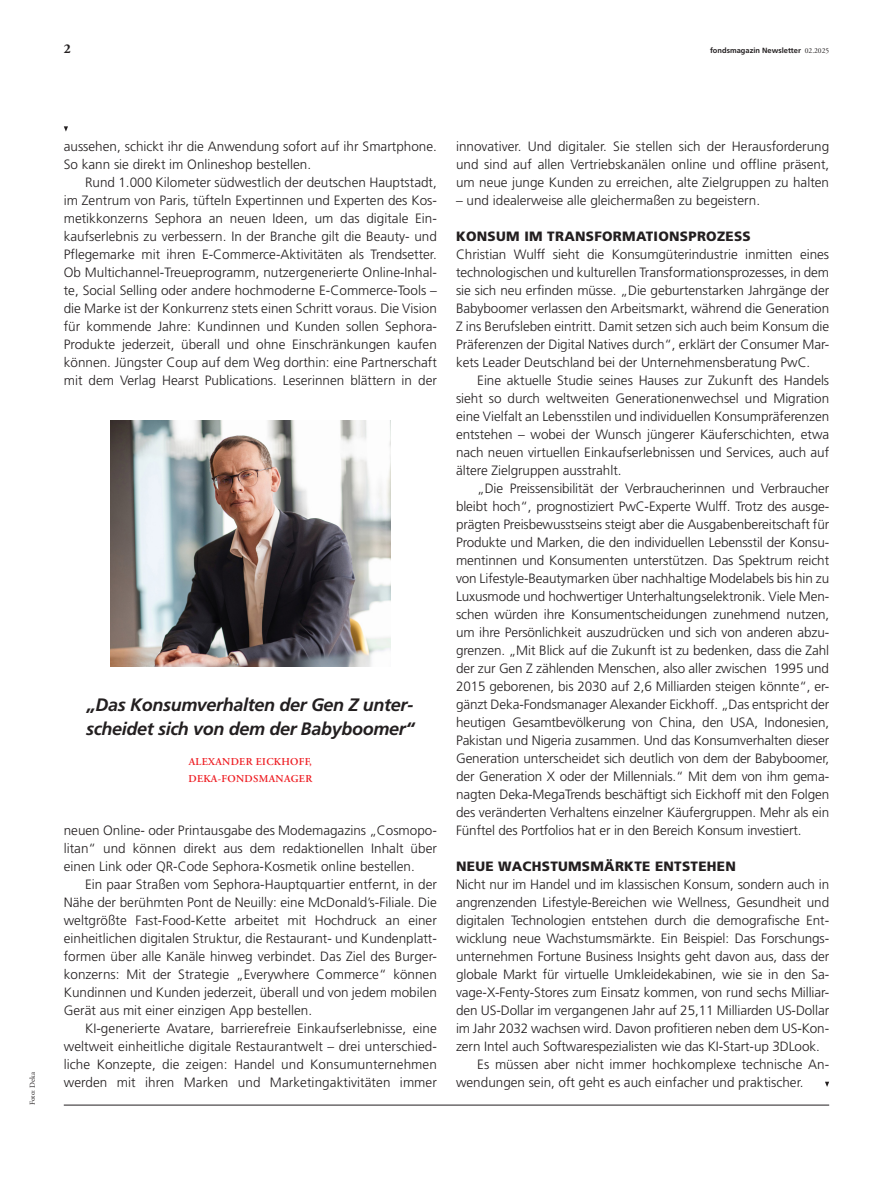
<style>
.page{position:relative;width:893px;height:1191px;background:#fff}
.page>*{position:absolute;margin:0;border:0;box-sizing:border-box;transform-origin:0 0}
.foma_2023_-_Folgefoto_Zitat{font:italic 700 18px/24px "Deka Frutiger Mac";letter-spacing:-.02em;color:#231f20}
.foma_2023_-_Fließtext_mit_Einzug{font:300 13.5px/18px "Deka Frutiger Mac";color:#231f20;text-align:justify}
.foma_2023_-_Fließtext{font:300 13.5px/18px "Deka Frutiger Mac";letter-spacing:-.005em;color:#231f20;text-align:justify}
.foma_2023_-_Zwischentitel{font:900 13.5px "Deka Frutiger Mac";letter-spacing:.02em;color:#231f20}
.t1{font:700 13.5px "Deka A Garamond Mac";color:#231f20}
.foma_2023_-_Folgefoto_Zitat-2{font:10.5px/17.2px "Deka A Garamond Mac Sembd";letter-spacing:.03em;color:#ee1d23}
.t2{font:700 7.5px "Deka Frutiger Mac";color:#231f20}
.foma_2023_-_Bildnachweis___Credits{font:7.5px "Deka A Garamond Mac";color:#231f20}
.s1{font-family:"Deka A Garamond Mac";font-weight:400}
</style>
<div class="page">
<hr style="left:64px;top:1104px;width:765px;height:1px;background:#231f20">
<svg style="left:825px;top:1081px;width:4px;height:6px"></svg>
<svg style="left:64px;top:126px;width:4px;height:6px"></svg>
<img style="left:110px;top:421px;width:281px;height:246px">
<p class="t1" style="left:64px;top:41px;width:9px">2</p>
<p class="t2" style="left:710px;top:46px;width:121px">fondsmagazin Newsletter <span class="s1">02.2025</span></p>
<p class="foma_2023_-_Bildnachweis___Credits" style="left:28px;top:1105px;width:34px;rotate:-90deg">Foto: Deka</p>
<p class="foma_2023_-_Fließtext" style="left:64px;top:137px;width:375px">aussehen, schickt ihr die Anwendung sofort auf ihr Smartphone.<br>So kann sie direkt im Onlineshop bestellen.</p>
<p class="foma_2023_-_Fließtext_mit_Einzug" style="left:64px;top:173px;width:375px;text-indent:21px">Rund 1.000 Kilometer südwestlich der deutschen Hauptstadt, im Zentrum von Paris, tüfteln Expertinnen und Experten des Kos&shy;metikkonzerns Sephora an neuen Ideen, um das digitale Ein&shy;kaufserlebnis zu verbessern. In der Branche gilt die Beauty- und Pflegemarke mit ihren E-Commerce-Aktivitäten als Trendsetter.<br>Ob Multichannel-Treueprogramm, nutzergenerierte Online-Inhal&shy;te, Social Selling oder andere hochmoderne E-Commerce-Tools – die Marke ist der Konkurrenz stets einen Schritt voraus. Die Vision für kommende Jahre: Kundinnen und Kunden sollen Sephora-Produkte jederzeit, überall und ohne Einschränkungen kaufen können. Jüngster Coup auf dem Weg dorthin: eine Partnerschaft mit dem Verlag Hearst Publications. Leserinnen blättern in der</p>
<p class="foma_2023_-_Folgefoto_Zitat" style="left:86px;top:693px;width:330px">„Das Konsumverhalten der Gen Z unter&shy;scheidet sich von dem der Babyboomer“</p>
<p class="foma_2023_-_Folgefoto_Zitat-2" style="left:188px;top:753px;width:125px">ALEXANDER EICKHOFF,<br>DEKA-FONDSMANAGER</p>
<p class="foma_2023_-_Fließtext_mit_Einzug" style="left:64px;top:821px;width:375px">neuen Online- oder Printausgabe des Modemagazins „Cosmopo&shy;litan“ und können direkt aus dem redaktionellen Inhalt über einen Link oder QR-Code Sephora-Kosmetik online bestellen.</p>
<p class="foma_2023_-_Fließtext_mit_Einzug" style="left:64px;top:875px;width:375px;text-indent:21px">Ein paar Straßen vom Sephora-Hauptquartier entfernt, in der Nähe der berühmten Pont de Neuilly: eine McDonald’s-Filiale. Die weltgrößte Fast-Food-Kette arbeitet mit Hochdruck an einer einheitlichen digitalen Struktur, die Restaurant- und Kundenplatt&shy;formen über alle Kanäle hinweg verbindet. Das Ziel des Burger&shy;konzerns: Mit der Strategie „Everywhere Commerce“ können Kundinnen und Kunden jederzeit, überall und von jedem mobilen Gerät aus mit einer einzigen App bestellen.</p>
<p class="foma_2023_-_Fließtext_mit_Einzug" style="left:64px;top:1019px;width:375px;text-indent:21px">KI-generierte Avatare, barrierefreie Einkaufserlebnisse, eine weltweit einheitliche digitale Restaurantwelt – drei unterschied&shy;liche Konzepte, die zeigen: Handel und Konsumunternehmen werden mit ihren Marken und Marketingaktivitäten immer</p>
<p class="foma_2023_-_Fließtext_mit_Einzug" style="left:456px;top:137px;width:375px">innovativer. Und digitaler. Sie stellen sich der Herausforderung und sind auf allen Vertriebskanälen online und offline präsent, um neue junge Kunden zu erreichen, alte Zielgruppen zu halten</p>
<p class="foma_2023_-_Fließtext_mit_Einzug" style="left:456px;top:191px;width:306px">– und idealerweise alle gleichermaßen zu begeistern.</p>
<p class="foma_2023_-_Zwischentitel" style="left:456px;top:229px;width:296px">KONSUM IM TRANSFORMATIONSPROZESS</p>
<p class="foma_2023_-_Fließtext" style="left:456px;top:245px;width:375px">Christian Wulff sieht die Konsumgüterindustrie inmitten eines technologischen und kulturellen Transformationsprozesses, in dem sie sich neu erfinden müsse. „Die geburtenstarken Jahrgänge der Babyboomer verlassen den Arbeitsmarkt, während die Generation Z ins Berufsleben eintritt. Damit setzen sich auch beim Konsum die Präferenzen der Digital Natives durch“, erklärt der Consumer Mar&shy;kets Leader Deutschland bei der Unternehmensberatung PwC.</p>
<p class="foma_2023_-_Fließtext_mit_Einzug" style="left:456px;top:371px;width:375px;text-indent:21px">Eine aktuelle Studie seines Hauses zur Zukunft des Handels sieht so durch weltweiten Generationenwechsel und Migration eine Vielfalt an Lebensstilen und individuellen Konsumpräferenzen entstehen – wobei der Wunsch jüngerer Käuferschichten, etwa nach neuen virtuellen Einkaufserlebnissen und Services, auch auf ältere Zielgruppen ausstrahlt.</p>
<p class="foma_2023_-_Fließtext_mit_Einzug" style="left:456px;top:479px;width:375px;text-indent:21px">„Die Preissensibilität der Verbraucherinnen und Verbraucher bleibt hoch“, prognostiziert PwC-Experte Wulff. Trotz des ausge&shy;prägten Preisbewusstseins steigt aber die Ausgabenbereitschaft für Produkte und Marken, die den individuellen Lebensstil der Konsu&shy;mentinnen und Konsumenten unterstützen. Das Spektrum reicht von Lifestyle-Beautymarken über nachhaltige Modelabels bis hin zu Luxusmode und hochwertiger Unterhaltungselektronik. Viele Men&shy;schen würden ihre Konsumentscheidungen zunehmend nutzen, um ihre Persönlichkeit auszudrücken und sich von anderen abzu&shy;grenzen. „Mit Blick auf die Zukunft ist zu bedenken, dass die Zahl der zur Gen Z zählenden Menschen, also aller zwischen 1995 und 2015 geborenen, bis 2030 auf 2,6 Milliarden steigen könnte“, er&shy;gänzt Deka-Fondsmanager Alexander Eickhoff. „Das entspricht der heutigen Gesamtbevölkerung von China, den USA, Indonesien, Pakistan und Nigeria zusammen. Und das Konsumverhalten dieser Generation unterscheidet sich deutlich von dem der Babyboomer, der Generation X oder der Millennials.“ Mit dem von ihm gema&shy;nagten Deka-MegaTrends beschäftigt sich Eickhoff mit den Folgen des veränderten Verhaltens einzelner Käufergruppen. Mehr als ein Fünftel des Portfolios hat er in den Bereich Konsum investiert.</p>
<p class="foma_2023_-_Zwischentitel" style="left:456px;top:859px;width:281px">NEUE WACHSTUMSMÄRKTE ENTSTEHEN</p>
<p class="foma_2023_-_Fließtext" style="left:456px;top:875px;width:375px">Nicht nur im Handel und im klassischen Konsum, sondern auch in angrenzenden Lifestyle-Bereichen wie Wellness, Gesundheit und digitalen Technologien entstehen durch die demografische Ent&shy;wicklung neue Wachstumsmärkte. Ein Beispiel: Das Forschungs&shy;unternehmen Fortune Business Insights geht davon aus, dass der globale Markt für virtuelle Umkleidekabinen, wie sie in den Sa&shy;v age-X-Fenty-Stores zum Einsatz kommen, von rund sechs Milliar&shy;den US-Dollar im vergangenen Jahr auf 25,11 Milliarden US-Dollar im Jahr 2032 wachsen wird. Davon profitieren neben dem US-Kon&shy;zern Intel auch Softwarespezialisten wie das KI-Start-up 3DLook.</p>
<p class="foma_2023_-_Fließtext_mit_Einzug" style="left:456px;top:1055px;width:375px;text-indent:21px">Es müssen aber nicht immer hochkomplexe technische An&shy;wendungen sein, oft geht es auch einfacher und praktischer.</p>
</div>
